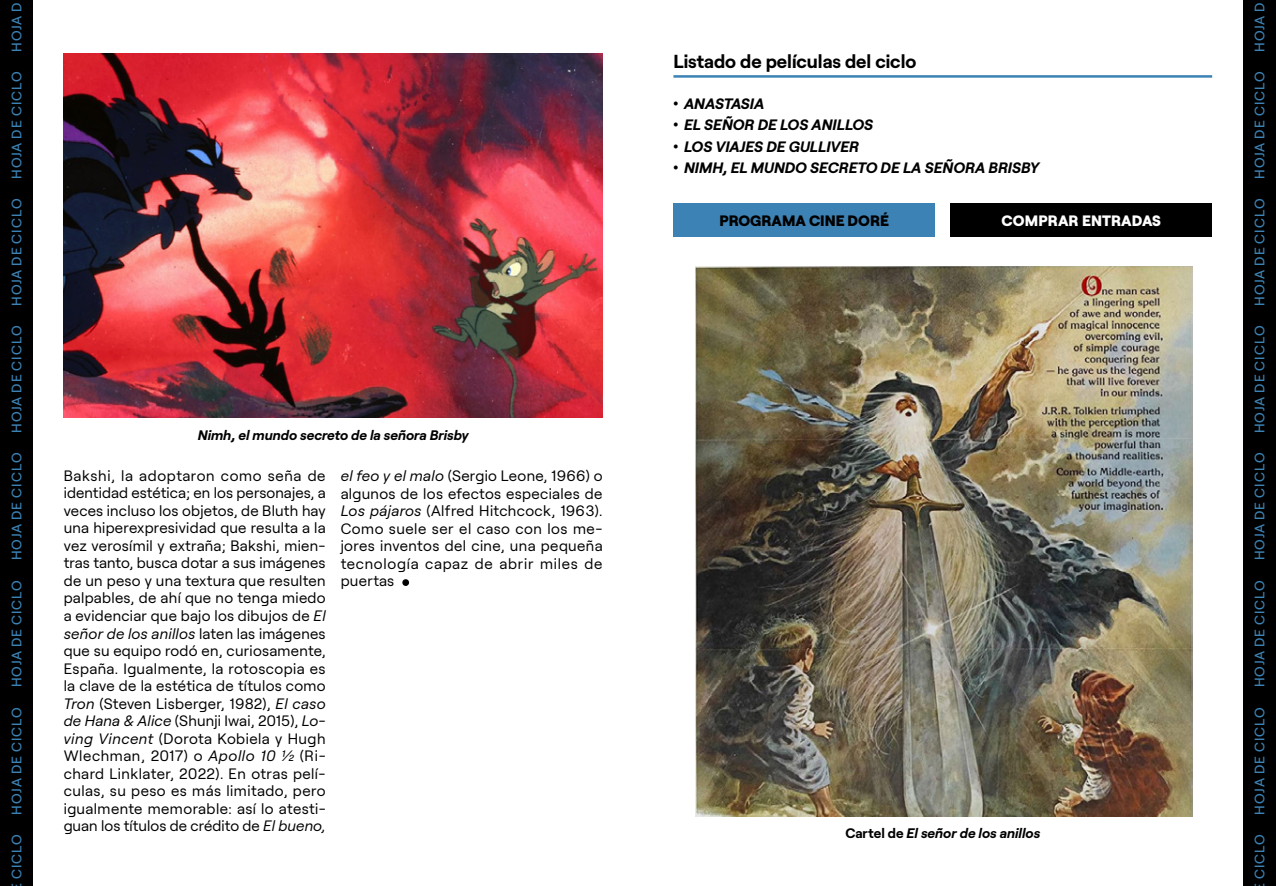
<style>
.page{position:relative;width:1276px;height:886px;background:#fff}
.page>*{position:absolute;margin:0;border:0;box-sizing:border-box;transform-origin:0 0}
.t1{font:700 18.75px "Roobert";color:#000}
.t2{font:15px/17.5px "Roobert";letter-spacing:.03em;color:#000;text-align:justify}
.t3{font:italic 700 15px "Roobert";color:#000}
.t4{font:800 15px "Roobert";color:#000}
.t5{font:800 15px "Roobert";letter-spacing:.01em;color:#fff}
.t6{font:500 13.75px "Roobert";letter-spacing:.08em;color:#3c82b4}
.t7{font:italic 700 13.75px "Roobert";color:#000}
.s1{font-style:italic}
.s2{font-style:normal}
</style>
<div class="page">
<div style="left:0;top:0;width:32px;height:886px;background:#000"></div>
<div style="left:1243px;top:0;width:33px;height:886px;background:#000"></div>
<div style="left:402px;top:579px;width:7px;height:7px;border:1px solid #000;border-radius:50%"></div>
<img style="left:64px;top:53px;width:538px;height:364px">
<hr style="left:673px;top:75px;width:539px;height:3px;background:#3c82b4">
<div style="left:950px;top:203px;width:262px;height:34px;background:#000"></div>
<div style="left:673px;top:203px;width:262px;height:34px;background:#3c82b4"></div>
<img style="left:696px;top:267px;width:496px;height:549px">
<p class="t6" style="left:6px;top:52px;width:51px;rotate:-90deg">HOJA D</p>
<p class="t6" style="left:6px;top:179px;width:109px;rotate:-90deg">HOJA DE CICLO</p>
<p class="t6" style="left:6px;top:306px;width:109px;rotate:-90deg">HOJA DE CICLO</p>
<p class="t6" style="left:6px;top:433px;width:109px;rotate:-90deg">HOJA DE CICLO</p>
<p class="t6" style="left:6px;top:560px;width:109px;rotate:-90deg">HOJA DE CICLO</p>
<p class="t6" style="left:6px;top:687px;width:109px;rotate:-90deg">HOJA DE CICLO</p>
<p class="t6" style="left:6px;top:814px;width:109px;rotate:-90deg">HOJA DE CICLO</p>
<p class="t6" style="left:6px;top:879px;width:47px;rotate:-90deg">CICLO</p>
<p class="t7" style="left:198px;top:424px;width:272px">Nimh, el mundo secreto de la señora Brisby</p>
<p class="t2" style="left:64px;top:466px;width:263px">Bakshi, la adoptaron como seña de identidad estética; en los personajes, a veces incluso los objetos, de Bluth hay una hiperexpresividad que resulta a la vez verosímil y extraña; Bakshi, mien&shy;tras tanto, busca dotar a sus imágenes de un peso y una textura que resulten palpables, de ahí que no tenga miedo a evidenciar que bajo los dibujos de <span class="s1">El señor de los anillos</span> laten las imágenes que su equipo rodó en, curiosamente, España. Igualmente, la rotoscopia es la clave de la estética de títulos como <span class="s1">Tron</span> (Steven Lisberger, 1982), <span class="s1">El caso de Hana &amp; Alice</span> (Shunji Iwai, 2015), <span class="s1">Lo&shy;ving Vincent</span> (Dorota Kobiela y Hugh Wlechman, 2017) o <span class="s1">Apollo 10 ½</span> (Ri&shy;chard Linklater, 2022). En otras pelí&shy;culas, su peso es más limitado, pero igualmente memorable: así lo atesti&shy;guan los títulos de crédito de <span class="s1">El bueno,</span></p>
<p class="t2" style="left:341px;top:466px;width:263px"><span class="s1">el feo y el malo</span> (Sergio Leone, 1966) o algunos de los efectos especiales de <span class="s1">Los pájaros</span> (Alfred Hitchcock, 1963).<br>Como suele ser el caso con los me&shy;jores inventos del cine, una pequeña tecnología capaz de abrir miles de puertas</p>
<p class="t1" style="left:673px;top:47px;width:244px">Listado de películas del ciclo</p>
<p class="t3" style="left:673px;top:92px;width:93px">• ANASTASIA</p>
<p class="t3" style="left:673px;top:114px;width:201px">• EL SEÑOR DE LOS ANILLOS</p>
<p class="t3" style="left:673px;top:135px;width:187px">• LOS VIAJES DE GULLIVER</p>
<p class="t3" style="left:673px;top:156px;width:367px">• NIMH, EL MUNDO SECRETO DE LA SEÑORA BRISBY</p>
<p class="t4" style="left:719px;top:209px;width:171px">PROGRAMA CINE DORÉ</p>
<p class="t5" style="left:1001px;top:209px;width:161px">COMPRAR ENTRADAS</p>
<p class="t7" style="left:845px;top:822px;width:196px"><span class="s2">Cartel de</span> El señor de los anillos</p>
<p class="t6" style="left:1249px;top:52px;width:51px;rotate:-90deg">HOJA D</p>
<p class="t6" style="left:1249px;top:179px;width:109px;rotate:-90deg">HOJA DE CICLO</p>
<p class="t6" style="left:1249px;top:306px;width:109px;rotate:-90deg">HOJA DE CICLO</p>
<p class="t6" style="left:1249px;top:433px;width:109px;rotate:-90deg">HOJA DE CICLO</p>
<p class="t6" style="left:1249px;top:560px;width:109px;rotate:-90deg">HOJA DE CICLO</p>
<p class="t6" style="left:1249px;top:687px;width:109px;rotate:-90deg">HOJA DE CICLO</p>
<p class="t6" style="left:1249px;top:814px;width:109px;rotate:-90deg">HOJA DE CICLO</p>
<p class="t6" style="left:1249px;top:879px;width:47px;rotate:-90deg">CICLO</p>
</div>
